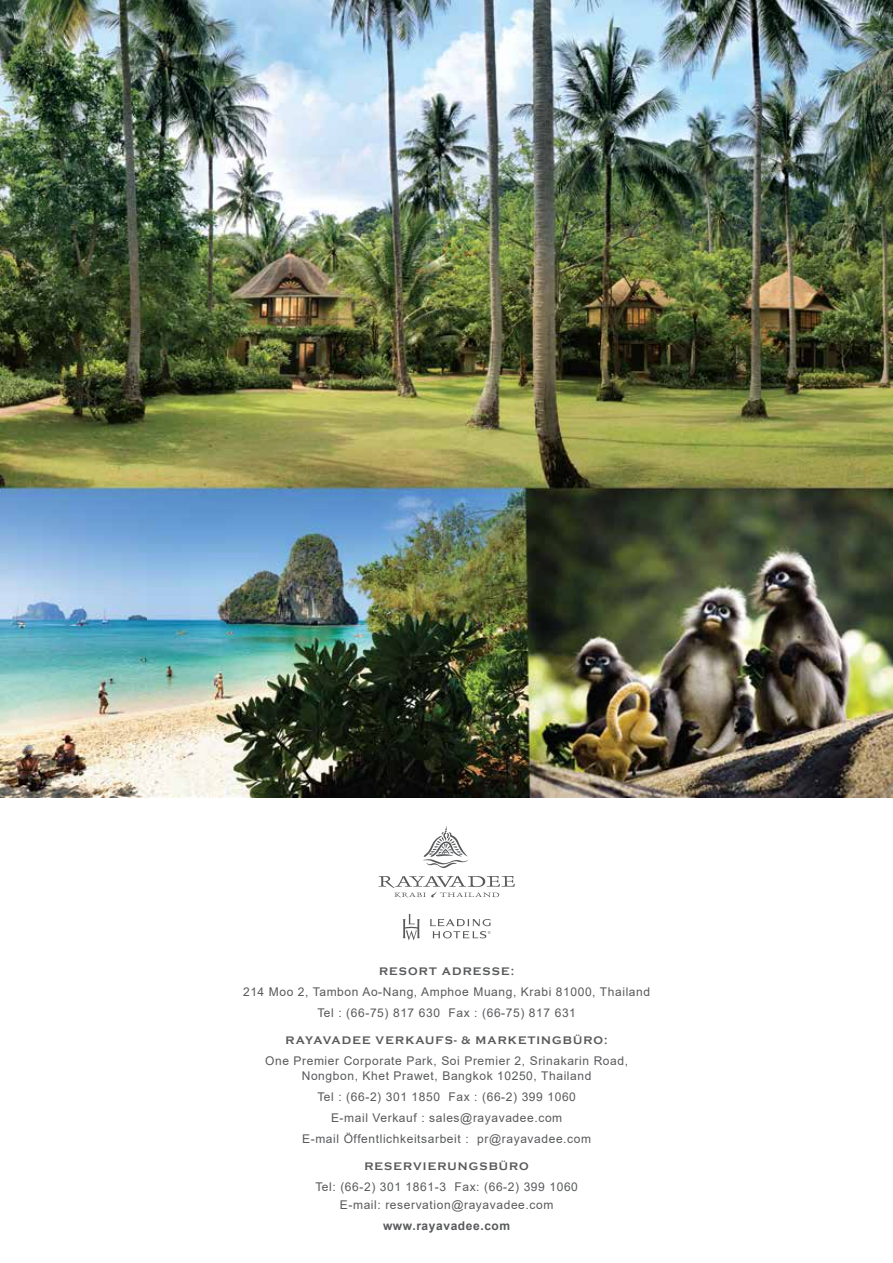
<style>
.page{position:relative;width:893px;height:1263px;background:#fff}
.page>*{position:absolute;margin:0;border:0;box-sizing:border-box;transform-origin:0 0}
.t1{font:12px/21px "Arial";letter-spacing:.05em;color:#58595b;text-align:center}
.t2{font:700 12px "Arial";letter-spacing:.05em;color:#58595b}
.t3{font:700 11.25px "Copperplate Gothic";letter-spacing:.1em;color:#58595b}
</style>
<div class="page">
<img style="left:0;top:0;width:893px;height:797px">
<svg style="left:403px;top:914px;width:17px;height:26px"></svg>
<svg style="left:430px;top:919px;width:60px;height:19px"></svg>
<svg style="left:378px;top:876px;width:137px;height:22px"></svg>
<svg style="left:423px;top:826px;width:45px;height:42px"></svg>
<p class="t3" style="left:379px;top:965px;width:137px">RESORT ADRESSE:</p>
<p class="t1" style="left:243px;top:981px;width:409px">214 Moo 2, Tambon Ao-Nang, Amphoe Muang, Krabi 81000, Thailand<br>Tel : (66-75) 817 630 Fax : (66-75) 817 631</p>
<p class="t3" style="left:286px;top:1034px;width:324px">RAYAVADEE VERKAUFS- &amp; MARKETINGBÜRO:</p>
<p class="t1" style="left:265px;top:1053px;width:364px;line-height:15px">One Premier Corporate Park, Soi Premier 2, Srinakarin Road,<br>Nongbon, Khet Prawet, Bangkok 10250, Thailand</p>
<p class="t1" style="left:302px;top:1086px;width:290px">Tel : (66-2) 301 1850 Fax : (66-2) 399 1060<br>E-mail Verkauf : sales@rayavadee.com<br>E-mail Öffentlichkeitsarbeit : pr@rayavadee.com</p>
<p class="t3" style="left:364px;top:1160px;width:166px">RESERVIERUNGSBÜRO</p>
<p class="t1" style="left:315px;top:1178px;width:264px;line-height:18px">Tel: (66-2) 301 1861-3 Fax: (66-2) 399 1060<br>E-mail: reservation@rayavadee.com</p>
<p class="t2" style="left:383px;top:1217px;width:129px">www.rayavadee.com</p>
</div>
